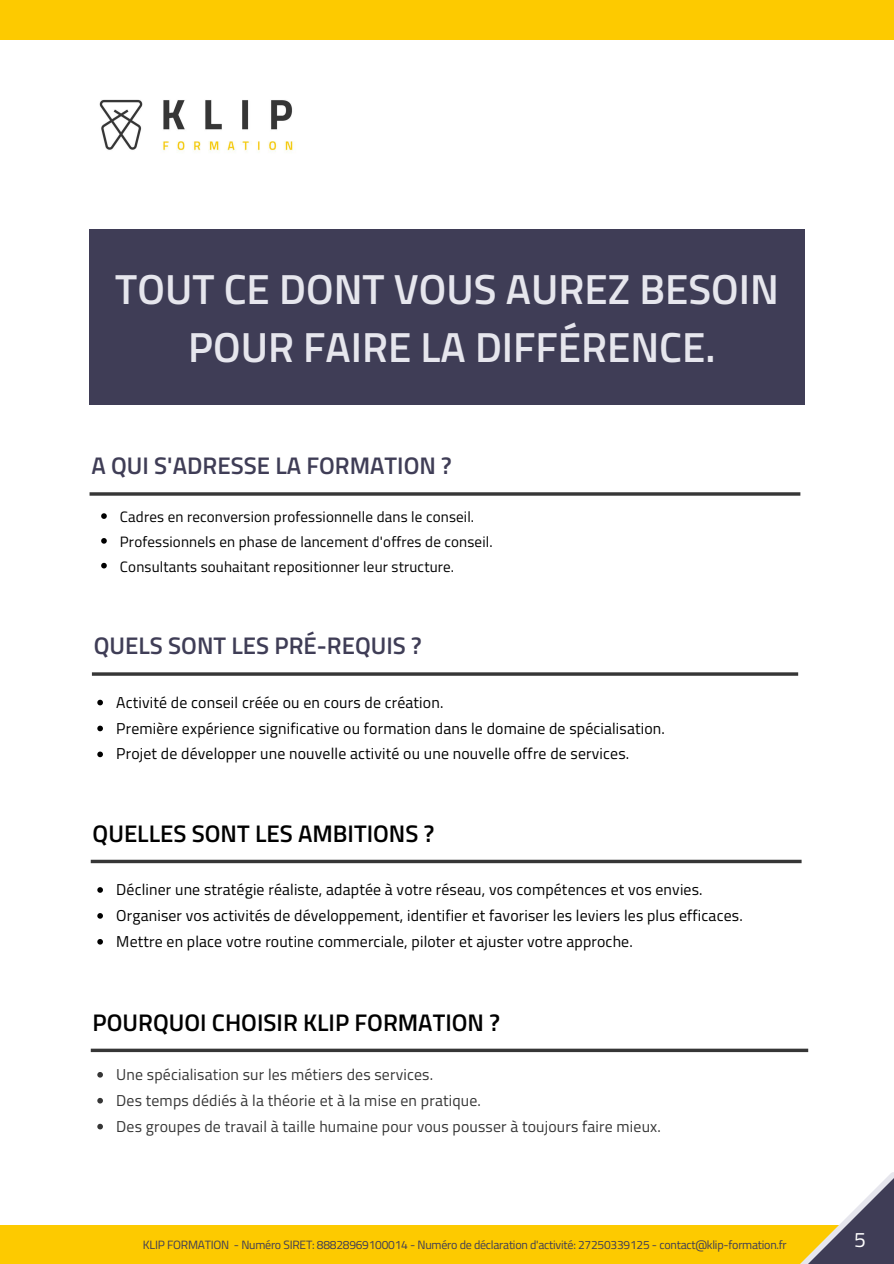
<style>
.page{position:relative;width:894px;height:1264px;background:#fff}
.page>*{position:absolute;margin:0;border:0;box-sizing:border-box;transform-origin:0 0}
.t1{font:600 42px/58.5px "Titillium Web";color:#e6e6ed;text-align:center}
.t2{font:600 24px "Titillium Web";color:#000}
.t3{font:600 24px "Titillium Web";color:#3f3d56}
.t4{font:21px "Titillium Web";color:#fff}
.t5{font:15.75px/26px "Titillium Web";letter-spacing:.01em;color:#000}
.t6{font:15.75px/26px "Titillium Web";letter-spacing:.01em;color:#363636}
.t7{font:15px/24.8px "Titillium Web";letter-spacing:.01em;color:#000}
.t8{font:12px "Titillium Web";letter-spacing:-.02em;color:#3f3d56}
</style>
<div class="page">
<img style="left:99px;top:99px;width:194px;height:53px">
<div style="left:0;top:0;width:893px;height:39px;background:#fdca00"></div>
<div style="left:0;top:1225px;width:893px;height:38px;background:#fdca00"></div>
<svg style="left:89px;top:492px;width:711px;height:3px;background:#474747"></svg>
<svg style="left:101px;top:513px;width:6px;height:6px"></svg>
<svg style="left:101px;top:538px;width:6px;height:5px"></svg>
<svg style="left:101px;top:563px;width:6px;height:5px"></svg>
<svg style="left:92px;top:672px;width:706px;height:3px;background:#4c4c4c"></svg>
<svg style="left:97px;top:699px;width:6px;height:6px"></svg>
<svg style="left:97px;top:725px;width:6px;height:6px"></svg>
<svg style="left:97px;top:751px;width:6px;height:6px"></svg>
<svg style="left:91px;top:859px;width:710px;height:4px;background:#5b5b5b"></svg>
<svg style="left:97px;top:887px;width:6px;height:5px"></svg>
<svg style="left:97px;top:913px;width:6px;height:5px"></svg>
<svg style="left:97px;top:939px;width:6px;height:5px"></svg>
<div style="left:89px;top:229px;width:715px;height:176px;background:#3f3d56"></div>
<svg style="left:91px;top:1048px;width:717px;height:4px;background:#565656"></svg>
<svg style="left:97px;top:1072px;width:6px;height:5px"></svg>
<svg style="left:97px;top:1097px;width:6px;height:6px"></svg>
<svg style="left:97px;top:1123px;width:6px;height:6px"></svg>
<svg style="left:801px;top:1172px;width:92px;height:91px"></svg>
<h1 class="t1" style="left:115px;top:259px;width:665px">TOUT CE DONT VOUS AUREZ BESOIN<br>POUR FAIRE LA DIFFÉRENCE.</h1>
<h2 class="t3" style="left:91px;top:447px;width:362px">A QUI S'ADRESSE LA FORMATION ?</h2>
<p class="t7" style="left:120px;top:504px;width:374px">Cadres en reconversion professionnelle dans le conseil.<br>Professionnels en phase de lancement d'offres de conseil.<br>Consultants souhaitant repositionner leur structure.</p>
<h2 class="t3" style="left:94px;top:627px;width:329px">QUELS SONT LES PRÉ-REQUIS ?</h2>
<p class="t5" style="left:116px;top:688px;width:550px">Activité de conseil créée ou en cours de création.<br>Première expérience significative ou formation dans le domaine de spécialisation.<br>Projet de développer une nouvelle activité ou une nouvelle offre de services.</p>
<h2 class="t2" style="left:93px;top:814px;width:343px">QUELLES SONT LES AMBITIONS ?</h2>
<p class="t5" style="left:116px;top:876px;width:627px">Décliner une stratégie réaliste, adaptée à votre réseau, vos compétences et vos envies.<br>Organiser vos activités de développement, identifier et favoriser les leviers les plus efficaces.<br>Mettre en place votre routine commerciale, piloter et ajuster votre approche.</p>
<h2 class="t2" style="left:93px;top:1003px;width:409px">POURQUOI CHOISIR KLIP FORMATION ?</h2>
<p class="t6" style="left:116px;top:1060px;width:546px">Une spécialisation sur les métiers des services.<br>Des temps dédiés à la théorie et à la mise en pratique.<br>Des groupes de travail à taille humaine pour vous pousser à toujours faire mieux.</p>
<p class="t8" style="left:143px;top:1235px;width:645px">KLIP FORMATION - Numéro SIRET: 88828969100014 - Numéro de déclaration d'activité: 27250339125 - contact@klip-formation.fr</p>
<h3 class="t4" style="left:853px;top:1223px;width:13px">5</h3>
</div>
